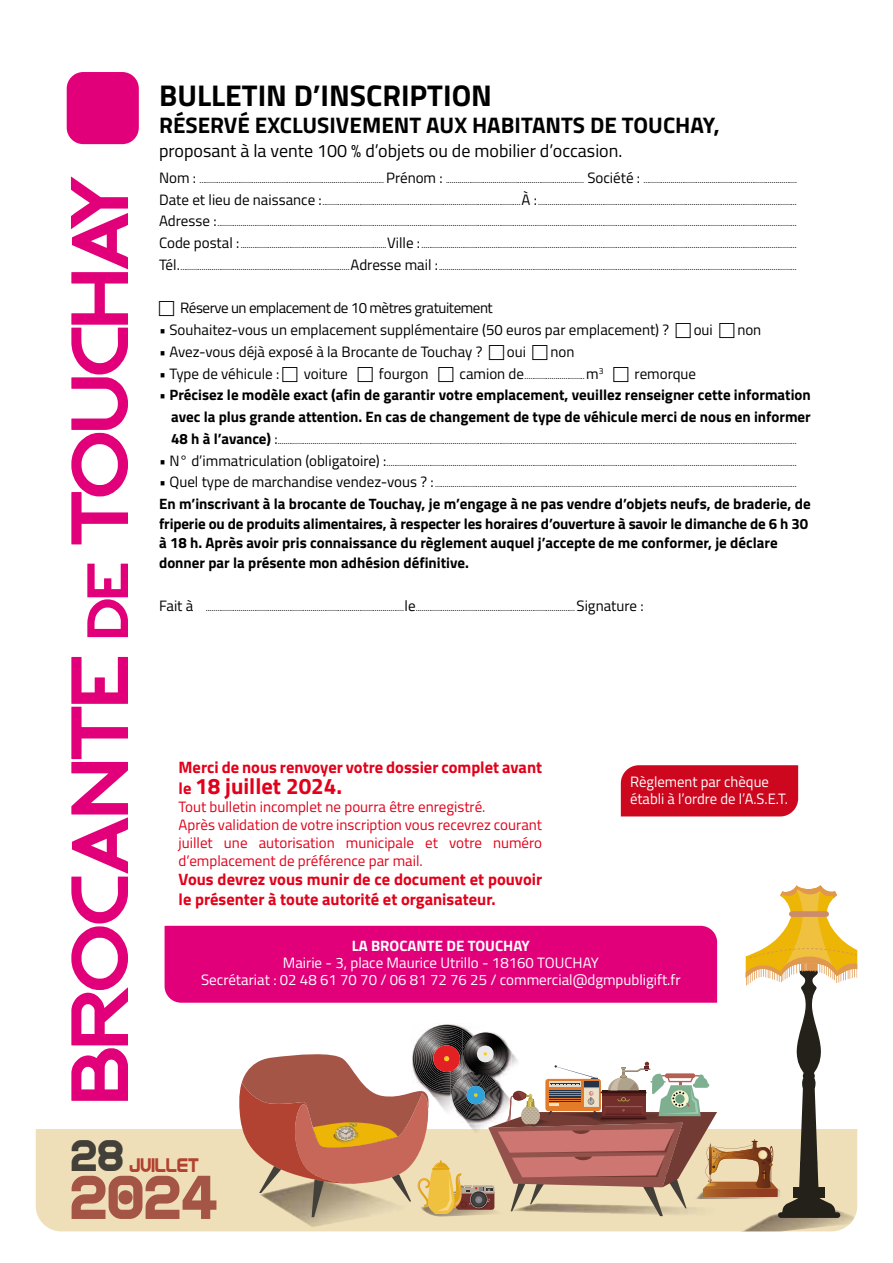
<style>
.page{position:relative;width:893px;height:1263px;background:#fff}
.page>*{position:absolute;margin:0;border:0;box-sizing:border-box;transform-origin:0 0}
.t1{font:70.95px "PROFFESIONAL";letter-spacing:-.01em;color:#e2007a;scale:1.12 1}
.t2{font:63.15px "TAPEMAN";color:#a55546}
.t3{font:45.15px "TAPEMAN";color:#43403a}
.t4{font:700 30px "Titillium";color:#000}
.t5{font:700 22.5px "Titillium";color:#000}
.t6{font:700 22.5px "Titillium";color:#e2001a}
.t7{font:20.1px "TAPEMAN";color:#b24231;scale:.94 1}
.t8{font:18px "Titillium";color:#000}
.t9{font:700 16.5px/19.8px "Titillium";color:#e2001a}
.t10{font:700 15px/19.5px "Titillium";color:#000;text-align:right}
.t11{font:15px/18px "Titillium";color:#e2001a}
.t12{font:15px "Titillium";color:#000}
.t13{font:15px/16.5px "Titillium";color:#fff;text-align:center}
.t14{font:15px "Titillium";letter-spacing:-.03em;color:#000}
.t15{font:700 15px "Titillium";color:#fff}
.t16{font:9px "Titillium";color:#000}
.s1{font-size:51px}
.s2{font-size:15px}
.s3{font-weight:400}
.s4{font-weight:700;font-size:15px}
.s5{font-size:16.5px}
</style>
<div class="page">
<div style="left:36px;top:1129px;width:821px;height:102px;background:#efdfb9"></div>
<img style="left:298px;top:1218px;width:60px;height:9px">
<img style="left:743px;top:1218px;width:112px;height:13px">
<div style="left:65px;top:71px;width:75px;height:75px;background:#e2007a;border-radius:18px"></div>
<div style="left:64px;top:69px;width:78px;height:78px;border:3px solid #fff;border-radius:18px"></div>
<svg style="left:239px;top:885px;width:618px;height:333px"></svg>
<svg style="left:164px;top:921px;width:558px;height:86px;background:#e51d89"></svg>
<div style="left:621px;top:765px;width:177px;height:51px;background:#cd071e"></div>
<h3 class="t4" style="left:159px;top:73px;width:334px">BULLETIN D’INSCRIPTION</h3>
<h3 class="t5" style="left:159px;top:108px;width:562px">RÉSERVÉ EXCLUSIVEMENT AUX HABITANTS DE TOUCHAY,</h3>
<h3 class="t8" style="left:159px;top:138px;width:465px">proposant à la vente 100 % d’objets ou de mobilier d’occasion.</h3>
<h1 class="t1" style="left:64px;top:1103px;width:830px;rotate:-90deg">BROCANTE <span class="s1">DE</span> TOUCHAY</h1>
<p class="t16" style="left:159px;top:173px;width:639px"><span class="s2">Nom :</span> ............................................................................................... <span class="s2">Prénom :</span> ....................................................................... <span class="s2">Société :</span> ...............................................................................</p>
<p class="t16" style="left:159px;top:195px;width:639px"><span class="s2">Date et lieu de naissance :</span>......................................................................................................<span class="s2">À :</span>.....................................................................................................................................</p>
<p class="t16" style="left:159px;top:217px;width:639px"><span class="s2">Adresse :</span>..........................................................................................................................................................................................................................................................................................................</p>
<p class="t16" style="left:159px;top:238px;width:639px"><span class="s2">Code postal :</span>...........................................................................<span class="s2">Ville :</span> .................................................................................................................................................................................................</p>
<p class="t16" style="left:159px;top:260px;width:639px"><span class="s2">Tél.</span>.......................................................................................<span class="s2">Adresse mail :</span>........................................................................................................................................................................................</p>
<h3 class="t14" style="left:180px;top:297px;width:314px">Réserve un emplacement de 10 mètres gratuitement</h3>
<h3 class="t12" style="left:159px;top:319px;width:512px">• Souhaitez-vous un emplacement supplémentaire (50 euros par emplacement) ?</h3>
<h3 class="t12" style="left:694px;top:319px;width:21px">oui</h3>
<h3 class="t12" style="left:737px;top:319px;width:26px">non</h3>
<h3 class="t12" style="left:159px;top:341px;width:325px">• Avez-vous déjà exposé à la Brocante de Touchay ?</h3>
<h3 class="t12" style="left:507px;top:341px;width:21px">oui</h3>
<h3 class="t12" style="left:550px;top:341px;width:26px">non</h3>
<h3 class="t12" style="left:159px;top:362px;width:122px">• Type de véhicule :</h3>
<h3 class="t12" style="left:304px;top:362px;width:46px">voiture</h3>
<h3 class="t12" style="left:379px;top:362px;width:51px">fourgon</h3>
<p class="t16" style="left:459px;top:369px;width:146px"><span class="s2">camion de</span>...............................<span class="s2">m</span><sup>3</sup></p>
<h3 class="t12" style="left:635px;top:362px;width:63px">remorque</h3>
<h3 class="t10" style="left:159px;top:383px;width:653px;line-height:21.8px"><span class="s3">•</span> Précisez le modèle exact (afin de garantir votre emplacement, veuillez renseigner cette information avec la plus grande attention. En cas de changement de type de véhicule merci de nous en informer</h3>
<p class="t16" style="left:171px;top:434px;width:627px"><span class="s4">48 h à l’avance)</span> <span class="s2">:</span>...........................................................................................................................................................................................................................................................................</p>
<p class="t16" style="left:159px;top:456px;width:639px"><span class="s2">• N° d’immatriculation (obligatoire) :</span>...................................................................................................................................................................................................................</p>
<p class="t16" style="left:159px;top:478px;width:639px"><span class="s2">• Quel type de marchandise vendez-vous ? :</span> ..........................................................................................................................................................................................</p>
<p class="t10" style="left:159px;top:493px;width:653px;text-align:left">En m’inscrivant à la brocante de Touchay, je m’engage à ne pas vendre d’objets neufs, de braderie, de friperie ou de produits alimentaires, à respecter les horaires d’ouverture à savoir le dimanche de 6 h 30 à 18 h. Après avoir pris connaissance du règlement auquel j’accepte de me conformer, je déclare donner par la présente mon adhésion définitive.</p>
<p class="t16" style="left:159px;top:601px;width:486px"><span class="s2">Fait à</span> ......................................................................................................<span class="s2">le</span>.................................................................................. <span class="s2">Signature :</span></p>
<h3 class="t9" style="left:179px;top:756px;width:365px">Merci de nous renvoyer votre dossier complet avant</h3>
<h3 class="t6" style="left:179px;top:768px;width:165px"><span class="s5">le</span> 18 juillet 2024.</h3>
<h3 class="t11" style="left:179px;top:796px;width:365px">Tout bulletin incomplet ne pourra être enregistré.<br>Après validation de votre inscription vous recevrez courant juillet une autorisation municipale et votre numéro d’emplacement de préférence par mail.</h3>
<h3 class="t9" style="left:179px;top:869px;width:365px">Vous devrez vous munir de ce document et pouvoir le présenter à toute autorité et organisateur.</h3>
<h3 class="t15" style="left:352px;top:935px;width:180px">LA BROCANTE DE TOUCHAY</h3>
<h3 class="t13" style="left:201px;top:954px;width:481px">Mairie - 3, place Maurice Utrillo - 18160 TOUCHAY<br>Secrétariat : 02 48 61 70 70 / 06 81 72 76 25 / commercial@dgmpubligift.fr</h3>
<h3 class="t13" style="left:630px;top:773px;width:160px;text-align:left">Règlement par chèque établi à l’ordre de l’A.S.E.T.</h3>
<h3 class="t3" style="left:72px;top:1132px;width:55px">28</h3>
<h3 class="t7" style="left:130px;top:1154px;width:76px">JUILLET</h3>
<h2 class="t2" style="left:72px;top:1165px;width:149px">2024</h2>
</div>
